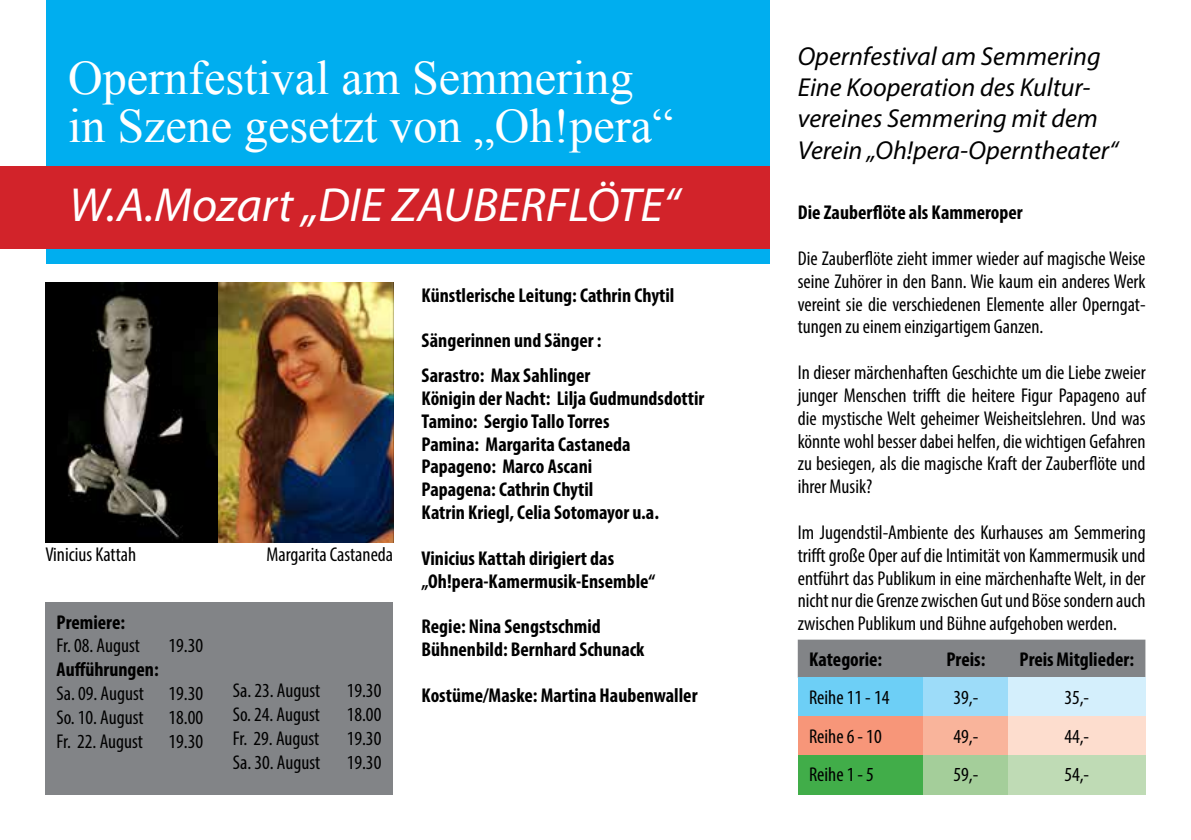
<style>
.page{position:relative;width:1191px;height:840px;background:#fff}
.page>*{position:absolute;margin:0;border:0;box-sizing:border-box;transform-origin:0 0}
.t1{font:48px/48px "Times New Roman";color:#fff}
.t2{font:italic 48px "Myriad Pro";color:#fff}
.t3{font:italic 26px/31.2px "Myriad Pro";color:#000}
.t4{font:condensed 20px/22.8px "Myriad Pro";color:#000;text-align:justify}
.t5{font:700 condensed 20px/22.8px "Myriad Pro";color:#000}
</style>
<div class="page">
<div style="left:45px;top:601px;width:348px;height:193px;background:#828487"></div>
<div style="left:46px;top:0;width:723px;height:264px;background:#00aeef"></div>
<div style="left:0;top:166px;width:769px;height:82px;background:#d2232a"></div>
<div style="left:797px;top:639px;width:348px;height:38px;background:#828487"></div>
<div style="left:797px;top:677px;width:126px;height:39px;background:#6dcff6"></div>
<div style="left:923px;top:677px;width:85px;height:39px;background:#9ddcf9"></div>
<div style="left:1008px;top:677px;width:137px;height:39px;background:#d4effc"></div>
<div style="left:797px;top:716px;width:126px;height:38px;background:#f79679"></div>
<div style="left:923px;top:716px;width:85px;height:38px;background:#f9b49b"></div>
<div style="left:1008px;top:716px;width:137px;height:38px;background:#fdddce"></div>
<div style="left:797px;top:754px;width:126px;height:40px;background:#41ad49"></div>
<div style="left:923px;top:754px;width:85px;height:40px;background:#a4ce9a"></div>
<div style="left:1008px;top:754px;width:137px;height:40px;background:#bfdbb5"></div>
<img style="left:46px;top:282px;width:347px;height:259px">
<h1 class="t1" style="left:68px;top:53px;width:607px">Opernfestival am Semmering in Szene gesetzt von „Oh!pera“</h1>
<h1 class="t2" style="left:69px;top:175px;width:612px">W.A.Mozart „DIE ZAUBERFLÖTE“</h1>
<p class="t4" style="left:45px;top:542px;width:92px">Vinicius Kattah</p>
<p class="t4" style="left:266px;top:542px;width:128px">Margarita Castaneda</p>
<p class="t5" style="left:57px;top:609px;width:70px">Premiere:</p>
<p class="t4" style="left:57px;top:633px;width:85px">Fr. 08. August</p>
<p class="t4" style="left:168px;top:633px;width:36px">19.30</p>
<p class="t5" style="left:57px;top:657px;width:104px">Aufführungen:</p>
<p class="t4" style="left:57px;top:681px;width:148px;line-height:23.8px">Sa. 09. August 19.30<br>So. 10. August 18.00<br>Fr. 22. August</p>
<p class="t4" style="left:168px;top:729px;width:36px">19.30</p>
<p class="t4" style="left:233px;top:678px;width:89px">Sa. 23. August</p>
<p class="t4" style="left:347px;top:678px;width:36px">19.30</p>
<p class="t4" style="left:233px;top:702px;width:89px">So. 24. August</p>
<p class="t4" style="left:347px;top:702px;width:36px">18.00</p>
<p class="t4" style="left:233px;top:726px;width:88px">Fr. 29. August</p>
<p class="t4" style="left:347px;top:726px;width:36px">19.30</p>
<p class="t4" style="left:233px;top:750px;width:89px">Sa. 30. August</p>
<p class="t4" style="left:347px;top:750px;width:36px">19.30</p>
<p class="t5" style="left:421px;top:283px;width:254px">Künstlerische Leitung: Cathrin Chytil</p>
<p class="t5" style="left:421px;top:322px;width:181px;line-height:34.8px">Sängerinnen und Sänger :<br>Sarastro: Max Sahlinger</p>
<p class="t5" style="left:421px;top:386px;width:284px">Königin der Nacht: Lilja Gudmundsdottir<br>Tamino: Sergio Tallo Torres<br>Pamina: Margarita Castaneda<br>Papageno: Marco Ascani<br>Papagena: Cathrin Chytil<br>Katrin Kriegl, Celia Sotomayor u.a.</p>
<p class="t5" style="left:421px;top:546px;width:235px">Vinicius Kattah dirigiert das „Oh!pera-Kamermusik-Ensemble“</p>
<p class="t5" style="left:421px;top:614px;width:224px">Regie: Nina Sengstschmid<br>Bühnenbild: Bernhard Schunack</p>
<p class="t5" style="left:421px;top:682px;width:277px">Kostüme/Maske: Martina Haubenwaller</p>
<h2 class="t3" style="left:797px;top:40px;width:322px">Opernfestival am Semmering<br>Eine Kooperation des Kultur&shy;vereines Semmering mit dem<br>Verein „Oh!pera-Operntheater“</h2>
<p class="t5" style="left:797px;top:201px;width:226px">Die Zauberflöte als Kammeroper</p>
<p class="t4" style="left:797px;top:246px;width:349px">Die Zauberflöte zieht immer wieder auf magische Weise seine Zuhörer in den Bann. Wie kaum ein anderes Werk vereint sie die verschiedenen Elemente aller Operngat&shy;tungen zu einem einzigartigem Ganzen.</p>
<p class="t4" style="left:797px;top:360px;width:349px">In dieser märchenhaften Geschichte um die Liebe zweier junger Menschen trifft die heitere Figur Papageno auf die mystische Welt geheimer Weisheitslehren. Und was könnte wohl besser dabei helfen, die wichtigen Gefahren zu besiegen, als die magische Kraft der Zauberflöte und ihrer Musik?</p>
<p class="t4" style="left:797px;top:520px;width:349px">Im Jugendstil-Ambiente des Kurhauses am Semmering trifft große Oper auf die Intimität von Kammermusik und entführt das Publikum in eine märchenhafte Welt, in der nicht nur die Grenze zwischen Gut und Böse sondern auch zwischen Publikum und Bühne aufgehoben werden.</p>
<p class="t5" style="left:809px;top:647px;width:75px">Kategorie:</p>
<p class="t5" style="left:946px;top:647px;width:40px">Preis:</p>
<p class="t5" style="left:1019px;top:647px;width:116px">Preis Mitglieder:</p>
<p class="t4" style="left:809px;top:685px;width:82px">Reihe 11 - 14</p>
<p class="t4" style="left:953px;top:685px;width:26px">39,-</p>
<p class="t4" style="left:1064px;top:685px;width:26px">35,-</p>
<p class="t4" style="left:809px;top:724px;width:74px">Reihe 6 - 10</p>
<p class="t4" style="left:953px;top:724px;width:26px">49,-</p>
<p class="t4" style="left:1064px;top:724px;width:26px">44,-</p>
<p class="t4" style="left:809px;top:762px;width:66px">Reihe 1 - 5</p>
<p class="t4" style="left:953px;top:762px;width:26px">59,-</p>
<p class="t4" style="left:1064px;top:762px;width:26px">54,-</p>
</div>
